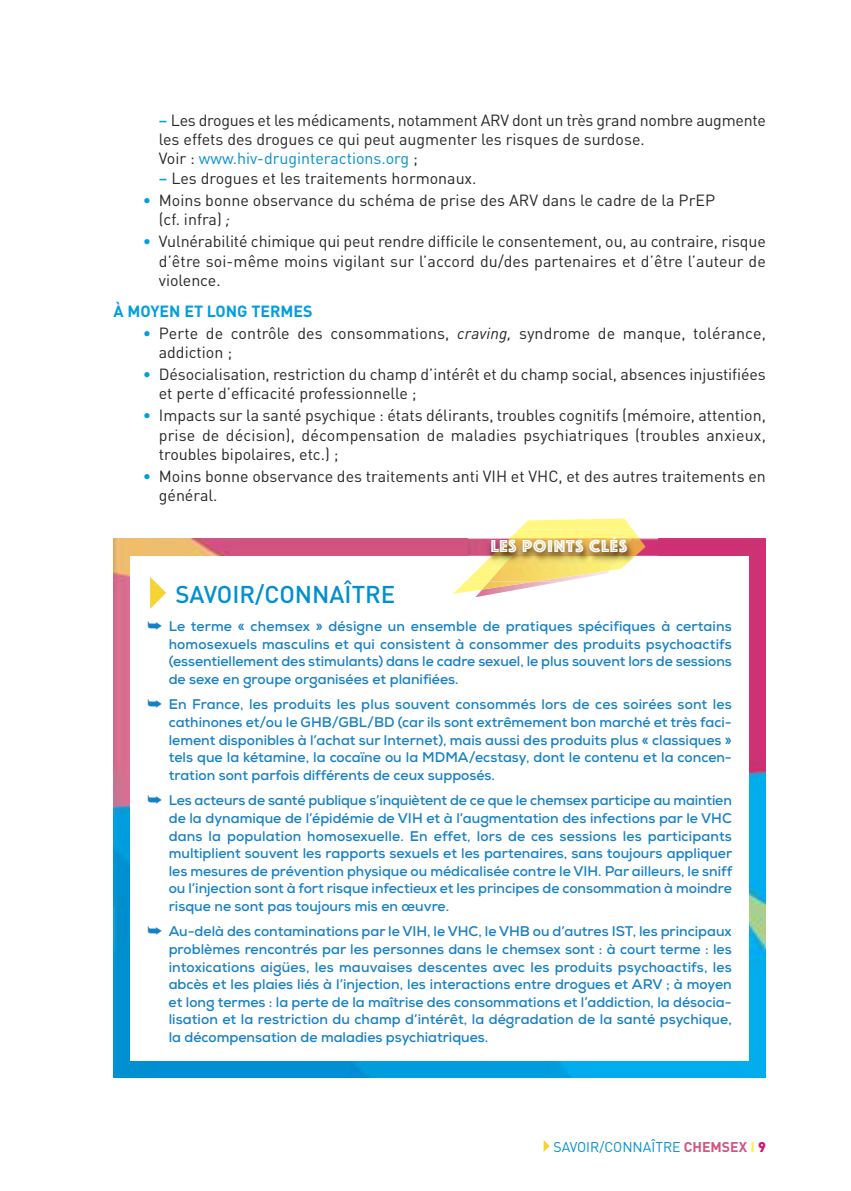
<style>
.page{position:relative;width:851px;height:1191px;background:#fff}
.page>*{position:absolute;margin:0;border:0;box-sizing:border-box;transform-origin:0 0}
.t1{font:500 24px "DIN";color:#008fd2}
.t2{font:18px "Phosphate Inline";letter-spacing:.05em;color:#fff}
.t3{font:16px/19.2px "DIN";color:#272627}
.t4{font:700 16px "DIN";color:#009ee0}
.t5{font:700 14px/17.6px "Nexa";color:#1680c5;text-align:justify}
.t6{font:14px "DIN";color:#008fd2}
.s1{font-weight:500;color:#009ee0}
.s2{color:#008fd2}
.s3{color:#009ee0}
.s4{font-family:"DINOT";font-style:italic}
.s5{font-weight:700;color:#d25480}
.s6{font-weight:700;color:#fff12a}
.s7{font-weight:900;color:#cb166d}
</style>
<div class="page">
<svg style="left:543px;top:1140px;width:6px;height:12px"></svg>
<img style="left:113px;top:539px;width:652px;height:538px">
<div style="left:130px;top:556px;width:618px;height:504px;background:#fff"></div>
<img style="left:475px;top:581px;width:87px;height:16px">
<svg style="left:519px;top:518px;width:113px;height:11px"></svg>
<svg style="left:453px;top:579px;width:36px;height:15px"></svg>
<img style="left:482px;top:581px;width:53px;height:8px">
<img style="left:639px;top:538px;width:19px;height:1px">
<img style="left:645px;top:539px;width:13px;height:17px">
<img style="left:468px;top:539px;width:24px;height:17px">
<img style="left:509px;top:529px;width:130px;height:10px">
<img style="left:633px;top:539px;width:12px;height:17px">
<img style="left:492px;top:539px;width:19px;height:17px">
<img style="left:620px;top:556px;width:15px;height:13px">
<img style="left:468px;top:556px;width:21px;height:25px">
<img style="left:590px;top:537px;width:44px;height:2px">
<img style="left:511px;top:539px;width:122px;height:17px">
<img style="left:489px;top:556px;width:131px;height:25px">
<svg style="left:150px;top:577px;width:16px;height:32px"></svg>
<p class="t3" style="left:159px;top:111px;width:608px"><span class="s1">–</span> Les drogues et les médicaments, notamment ARV dont un très grand nombre augmente les effets des drogues ce qui peut augmenter les risques de surdose.<br>Voir : <span class="s2">www.hiv-druginteractions.org</span> ;</p>
<p class="t3" style="left:159px;top:169px;width:319px"><span class="s1">–</span> Les drogues et les traitements hormonaux.</p>
<p class="t3" style="left:159px;top:191px;width:557px;text-indent:-16px"><span class="s3">•</span> Moins bonne observance du schéma de prise des ARV dans le cadre de la PrEP (cf. infra) <span class="s4">;</span></p>
<p class="t3" style="left:159px;top:232px;width:608px;text-align:justify;text-indent:-16px"><span class="s3">•</span> Vulnérabilité chimique qui peut rendre difficile le consentement, ou, au contraire, risque d’être soi-même moins vigilant sur l’accord du/des partenaires et d’être l’auteur de violence.</p>
<p class="t4" style="left:113px;top:302px;width:201px">À MOYEN ET LONG TERMES</p>
<p class="t3" style="left:159px;top:323px;width:608px;text-indent:-16px"><span class="s3">•</span> Perte de contrôle des consommations, <span class="s4">craving,</span> syndrome de manque, tolérance, addiction ;</p>
<p class="t3" style="left:159px;top:365px;width:608px;text-indent:-16px"><span class="s3">•</span> Désocialisation, restriction du champ d’intérêt et du champ social, absences injustifiées et perte d’efficacité professionnelle ;</p>
<p class="t3" style="left:159px;top:406px;width:608px;text-align:justify;text-indent:-16px"><span class="s3">•</span> Impacts sur la santé psychique : états délirants, troubles cognitifs (mémoire, attention, prise de décision), décompensation de maladies psychiatriques (troubles anxieux, troubles bipolaires, etc.) ;</p>
<p class="t3" style="left:159px;top:467px;width:608px;text-indent:-16px"><span class="s3">•</span> Moins bonne observance des traitements anti VIH et VHC, et des autres traitements en général.</p>
<h1 class="t1" style="left:175px;top:581px;width:221px">SAVOIR/CONNAÎTRE</h1>
<p class="t2" style="left:490px;top:533px;width:138px">LES POINTS CLÉS</p>
<p class="t5" style="left:169px;top:619px;width:564px;text-indent:-21px">➥ Le terme « chemsex » désigne un ensemble de pratiques spécifiques à certains homosexuels masculins et qui consistent à consommer des produits psychoactifs (essentiellement des stimulants) dans le cadre sexuel, le plus souvent lors de sessions de sexe en groupe organisées et planifiées.</p>
<p class="t5" style="left:169px;top:697px;width:564px;text-indent:-21px">➥ En France, les produits les plus souvent consommés lors de ces soirées sont les cathinones et/ou le GHB/GBL/BD (car ils sont extrêmement bon marché et très faci&shy;lement disponibles à l’achat sur Internet), mais aussi des produits plus « classiques » tels que la kétamine, la cocaïne ou la MDMA/ecstasy, dont le contenu et la concen&shy;tration sont parfois différents de ceux supposés.</p>
<p class="t5" style="left:169px;top:793px;width:565px;text-indent:-21px">➥ Les acteurs de santé publique s’inquiètent de ce que le chemsex participe au maintien de la dynamique de l’épidémie de VIH et à l’augmentation des infections par le VHC dans la population homosexuelle. En effet, lors de ces sessions les participants multiplient souvent les rapports sexuels et les partenaires, sans toujours appliquer les mesures de prévention physique ou médicalisée contre le VIH. Par ailleurs, le sniff ou l’injection sont à fort risque infectieux et les principes de consommation à moindre risque ne sont pas toujours mis en œuvre.</p>
<p class="t5" style="left:169px;top:924px;width:564px;text-indent:-21px">➥ Au-delà des contaminations par le VIH, le VHC, le VHB ou d’autres IST, les principaux problèmes rencontrés par les personnes dans le chemsex sont : à court terme : les intoxications aigües, les mauvaises descentes avec les produits psychoactifs, les abcès et les plaies liés à l’injection, les interactions entre drogues et ARV ; à moyen et long termes : la perte de la maîtrise des consommations et l’addiction, la désocia&shy;lisation et la restriction du champ d’intérêt, la dégradation de la santé psychique, la décompensation de maladies psychiatriques.</p>
<p class="t6" style="left:553px;top:1139px;width:214px">SAVOIR/CONNAÎTRE <span class="s5">CHEMSEX</span> <span class="s6">I</span> <span class="s7">9</span></p>
</div>
